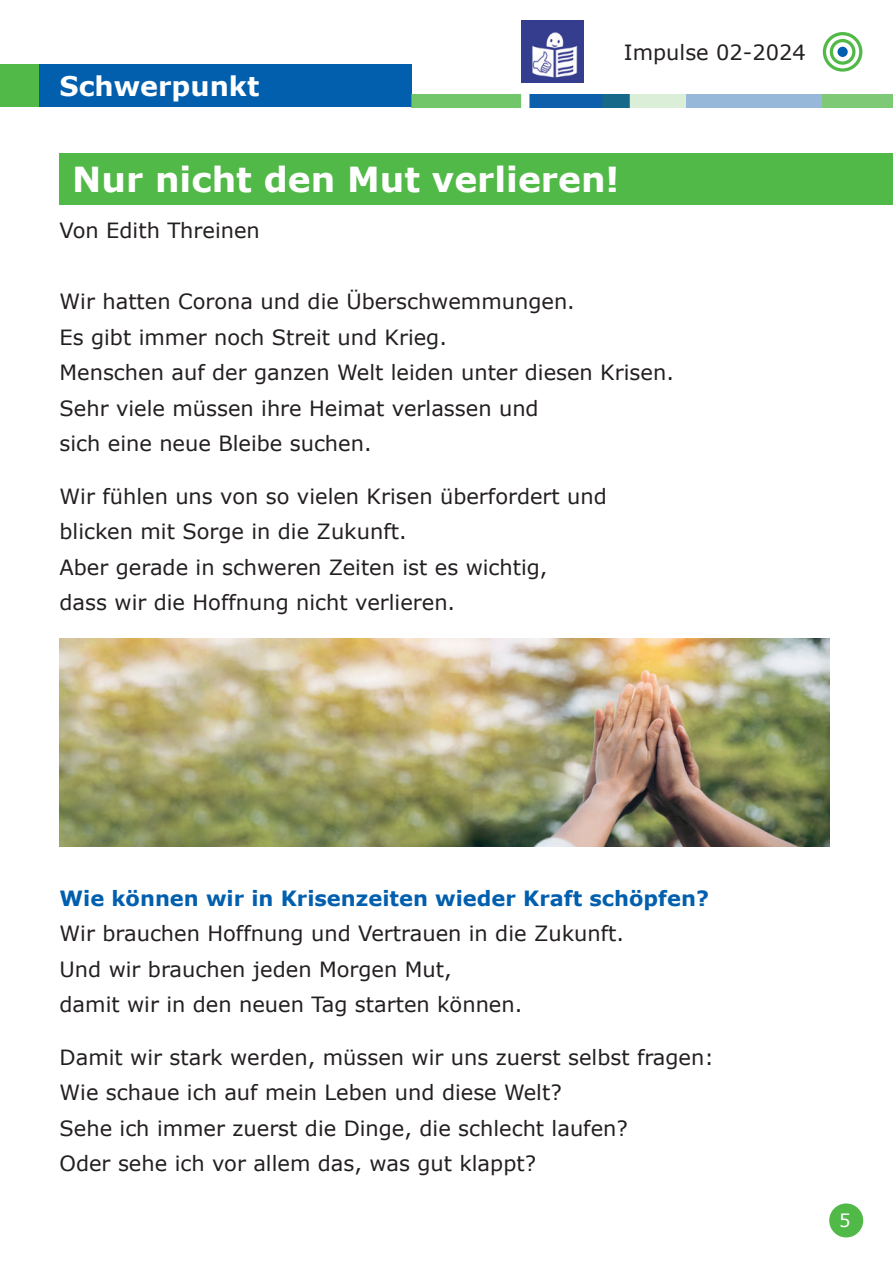
<style>
.page{position:relative;width:893px;height:1263px;background:#fff}
.page>*{position:absolute;margin:0;border:0;box-sizing:border-box;transform-origin:0 0}
.t1{font:700 34.5px "Verdana";color:#fff}
.t2{font:700 27px "Verdana";color:#fff}
.t3{font:21px/35.5px "Verdana";color:#231f20}
.t4{font:700 21px "Verdana";color:#015fae}
.t5{font:18px "Verdana";color:#fff}
</style>
<div class="page">
<div style="left:0;top:65px;width:412px;height:42px;background:#015fae"></div>
<div style="left:0;top:65px;width:38px;height:42px;background:#51b948"></div>
<div style="left:60px;top:154px;width:833px;height:51px;background:#51b948"></div>
<img style="left:412px;top:94px;width:481px;height:13px">
<div style="left:829px;top:1203px;width:34px;height:34px;background:#51b948;border-radius:50%"></div>
<svg style="left:824px;top:34px;width:37px;height:36px"></svg>
<div style="left:823px;top:32px;width:39px;height:40px;border:3px solid #51b948;border-radius:50%"></div>
<svg style="left:831px;top:41px;width:23px;height:22px"></svg>
<div style="left:830px;top:39px;width:25px;height:26px;border:3px solid #51b948;border-radius:50%"></div>
<div style="left:837px;top:47px;width:11px;height:10px;background:#015fae;border-radius:50%"></div>
<img style="left:60px;top:638px;width:769px;height:208px">
<img style="left:522px;top:21px;width:62px;height:62px">
<p class="t2" style="left:60px;top:69px;width:201px">Schwerpunkt</p>
<p class="t3" style="left:624px;top:35px;width:183px">Impulse 02-2024</p>
<h1 class="t1" style="left:72px;top:157px;width:549px">Nur nicht den Mut verlieren!</h1>
<p class="t3" style="left:60px;top:213px;width:202px">Von Edith Threinen</p>
<p class="t3" style="left:60px;top:284px;width:611px">Wir hatten Corona und die Überschwemmungen.<br>Es gibt immer noch Streit und Krieg.<br>Menschen auf der ganzen Welt leiden unter diesen Krisen.<br>Sehr viele müssen ihre Heimat verlassen und<br>sich eine neue Bleibe suchen.</p>
<p class="t3" style="left:60px;top:479px;width:549px">Wir fühlen uns von so vielen Krisen überfordert und blicken mit Sorge in die Zukunft.<br>Aber gerade in schweren Zeiten ist es wichtig,<br>dass wir die Hoffnung nicht verlieren.</p>
<p class="t4" style="left:60px;top:884px;width:651px">Wie können wir in Krisenzeiten wieder Kraft schöpfen?</p>
<p class="t3" style="left:60px;top:916px;width:561px">Wir brauchen Hoffnung und Vertrauen in die Zukunft.<br>Und wir brauchen jeden Morgen Mut,<br>damit wir in den neuen Tag starten können.</p>
<p class="t3" style="left:60px;top:1040px;width:656px">Damit wir stark werden, müssen wir uns zuerst selbst fragen:<br>Wie schaue ich auf mein Leben und diese Welt?<br>Sehe ich immer zuerst die Dinge, die schlecht laufen?<br>Oder sehe ich vor allem das, was gut klappt?</p>
<p class="t5" style="left:839px;top:1209px;width:13px">5</p>
</div>
